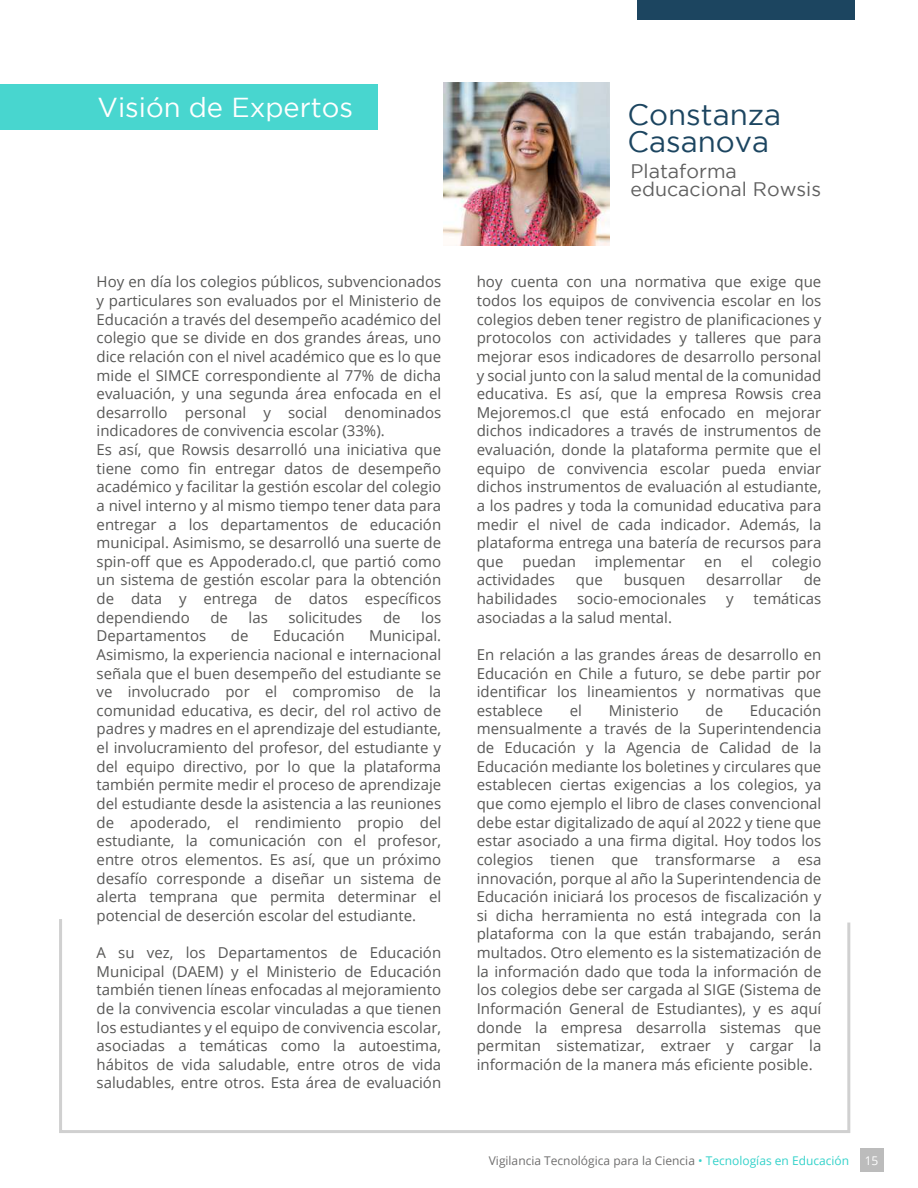
<style>
.page{position:relative;width:918px;height:1188px;background:#fff}
.page>*{position:absolute;margin:0;border:0;box-sizing:border-box;transform-origin:0 0}
.t1{font:29.4px/27px "Gotham";color:#1c4560}
.t2{font:27.3px "Gotham";color:#fff}
.t3{font:19.5px/18px "Gotham";color:#606060}
.t4{font:15px/18.6px "Open Sans";color:#575756;text-align:justify}
.t5{font:12px "Open Sans";color:#706f6f}
.t6{font:12px "Open Sans";color:#fff}
.s1{color:#34d2ca}
</style>
<div class="page">
<div style="left:638px;top:0;width:217px;height:19px;background:#1c4560"></div>
<div style="left:0;top:85px;width:377px;height:45px;background:#48d6cf"></div>
<svg style="left:59px;top:919px;width:792px;height:214px"></svg>
<div style="left:860px;top:1148px;width:24px;height:24px;background:#bcbcbc"></div>
<img style="left:444px;top:82px;width:165px;height:163px">
<h2 class="t2" style="left:98px;top:92px;width:257px">Visión de Expertos</h2>
<p class="t4" style="left:97px;top:272px;width:346px;text-align:left">Hoy en día los colegios públicos, subvencionados y particulares son evaluados por el Ministerio de Educación a través del desempeño académico del colegio que se divide en dos grandes áreas, uno dice relación con el nivel académico que es lo que mide el SIMCE correspondiente al 77% de dicha evaluación, y una segunda área enfocada en el desarrollo personal y social denominados indicadores de convivencia escolar (33%).<br>Es así, que Rowsis desarrolló una iniciativa que tiene como fin entregar datos de desempeño académico y facilitar la gestión escolar del colegio a nivel interno y al mismo tiempo tener data para entregar a los departamentos de educación municipal. Asimismo, se desarrolló una suerte de spin-off que es Appoderado.cl, que partió como un sistema de gestión escolar para la obtención de data y entrega de datos específicos dependiendo</p>
<p class="t4" style="left:210px;top:608px;width:19px">de</p>
<p class="t4" style="left:249px;top:608px;width:21px">las</p>
<p class="t4" style="left:288px;top:608px;width:76px">solicitudes</p>
<p class="t4" style="left:383px;top:608px;width:19px">de</p>
<p class="t4" style="left:421px;top:608px;width:22px">los</p>
<p class="t4" style="left:97px;top:626px;width:111px">Departamentos</p>
<p class="t4" style="left:231px;top:626px;width:19px">de</p>
<p class="t4" style="left:273px;top:626px;width:73px">Educación</p>
<p class="t4" style="left:97px;top:626px;width:346px;text-indent:273px">Municipal.<br>Asimismo, la experiencia nacional e internacional señala que el buen desempeño del estudiante se ve involucrado por el compromiso de la comunidad educativa, es decir, del rol activo de padres y madres en el aprendizaje del estudiante, el involucramiento del profesor, del estudiante y del equipo directivo, por lo que la plataforma también permite medir el proceso de aprendizaje del estudiante desde la asistencia a las reuniones de apoderado, el rendimiento propio del estudiante, la comunicación con el profesor, entre otros elementos. Es así, que un próximo desafío corresponde a diseñar un sistema de alerta temprana que permita determinar el potencial de deserción escolar del estudiante.</p>
<p class="t4" style="left:97px;top:943px;width:346px">A su vez, los Departamentos de Educación Municipal (DAEM) y el Ministerio de Educación también tienen líneas enfocadas al mejoramiento de la convivencia escolar vinculadas a que tienen los estudiantes y el equipo de convivencia escolar, asociadas a temáticas como la autoestima, hábitos de vida saludable, entre otros de vida saludables, entre otros. Esta área de evaluación</p>
<h1 class="t1" style="left:627px;top:101px;width:155px">Constanza<br>Casanova</h1>
<h3 class="t3" style="left:631px;top:162px;width:192px">Plataforma educacional Rowsis</h3>
<p class="t4" style="left:477px;top:272px;width:346px">hoy cuenta con una normativa que exige que todos los equipos de convivencia escolar en los colegios deben tener registro de planificaciones y protocolos con actividades y talleres que para mejorar esos indicadores de desarrollo personal y social junto con la salud mental de la comunidad educativa. Es así, que la empresa Rowsis crea Mejoremos.cl que está enfocado en mejorar dichos indicadores a través de instrumentos de evaluación, donde la plataforma permite que el equipo de convivencia escolar pueda enviar dichos instrumentos de evaluación al estudiante, a los padres y toda la comunidad educativa para medir el nivel de cada indicador. Además, la plataforma entrega una batería de recursos para que</p>
<p class="t4" style="left:522px;top:552px;width:55px">puedan</p>
<p class="t4" style="left:595px;top:552px;width:92px">implementar</p>
<p class="t4" style="left:704px;top:552px;width:19px">en</p>
<p class="t4" style="left:741px;top:552px;width:14px">el</p>
<p class="t4" style="left:772px;top:552px;width:51px">colegio</p>
<p class="t4" style="left:477px;top:570px;width:80px">actividades</p>
<p class="t4" style="left:576px;top:570px;width:28px">que</p>
<p class="t4" style="left:624px;top:570px;width:63px">busquen</p>
<p class="t4" style="left:706px;top:570px;width:78px">desarrollar</p>
<p class="t4" style="left:804px;top:570px;width:19px">de</p>
<p class="t4" style="left:477px;top:589px;width:82px">habilidades</p>
<p class="t4" style="left:577px;top:589px;width:131px">socio-emocionales</p>
<p class="t4" style="left:726px;top:589px;width:9px">y</p>
<p class="t4" style="left:754px;top:589px;width:69px">temáticas</p>
<p class="t4" style="left:477px;top:608px;width:197px">asociadas a la salud mental.</p>
<p class="t4" style="left:477px;top:645px;width:346px">En relación a las grandes áreas de desarrollo en Educación en Chile a futuro, se debe partir por identificar los lineamientos y normativas que establece</p>
<p class="t4" style="left:477px;top:701px;width:346px;text-indent:273px">Educación mensualmente a través de la Superintendencia de Educación y la Agencia de Calidad de la Educación mediante los boletines y circulares que establecen ciertas exigencias a los colegios, ya que como ejemplo el libro de clases convencional debe estar digitalizado de aquí al 2022 y tiene que estar asociado a una firma digital. Hoy todos los colegios tienen que transformarse a esa innovación, porque al año la Superintendencia de Educación iniciará los procesos de fiscalización y si dicha herramienta no está integrada con la plataforma con la que están trabajando, serán multados. Otro elemento es la sistematización de la información dado que toda la información de los colegios debe ser cargada al SIGE (Sistema de Información General de Estudiantes), y es aquí donde la empresa desarrolla sistemas que permitan sistematizar, extraer y cargar la información de la manera más eficiente posible.</p>
<p class="t4" style="left:570px;top:701px;width:14px">el</p>
<p class="t4" style="left:609px;top:701px;width:72px">Ministerio</p>
<p class="t4" style="left:706px;top:701px;width:19px">de</p>
<p class="t5" style="left:489px;top:1153px;width:362px">Vigilancia Tecnológica para la Ciencia <span class="s1">• Tecnologías en Educación</span></p>
<p class="t6" style="left:865px;top:1153px;width:15px">15</p>
</div>
